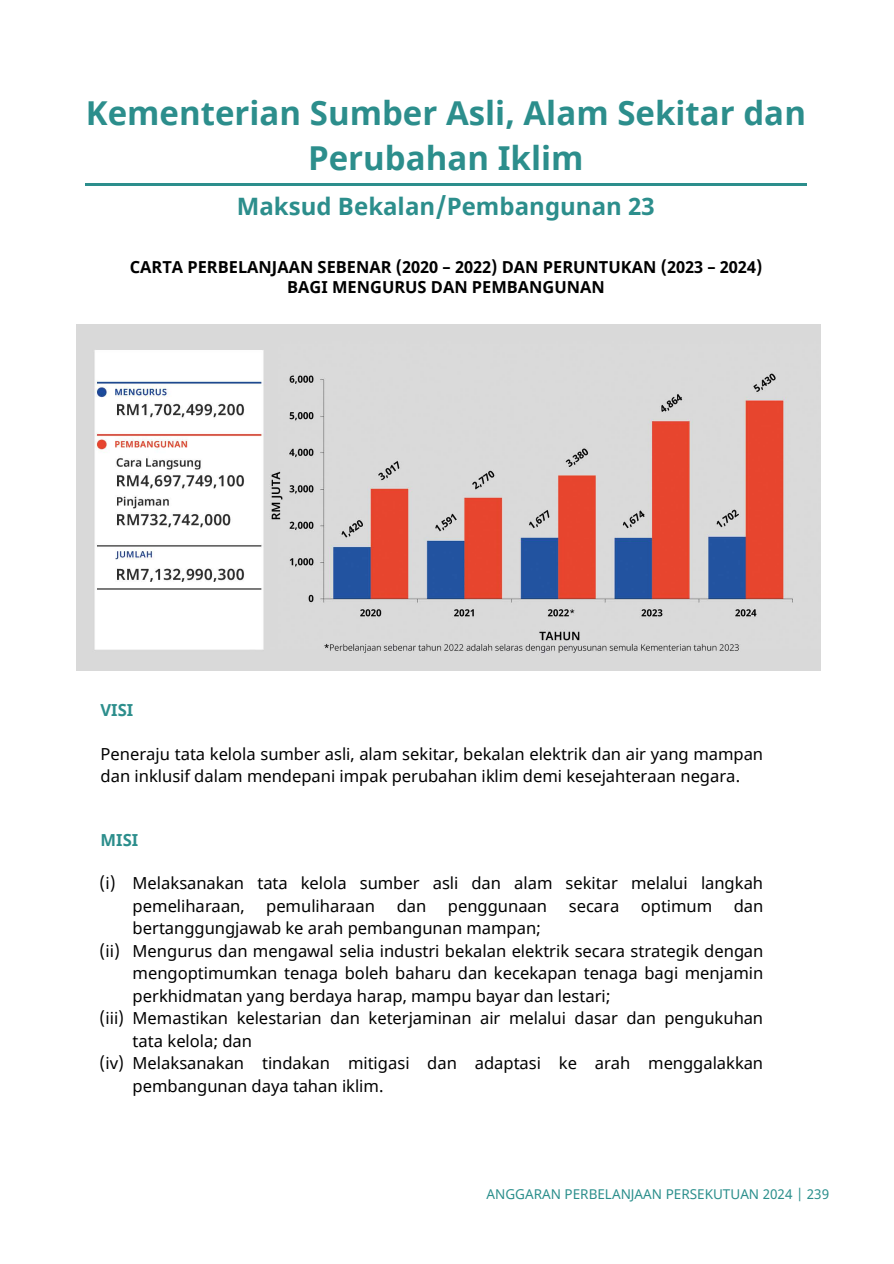
<style>
.page{position:relative;width:894px;height:1264px;background:#fff}
.page>*{position:absolute;margin:0;border:0;box-sizing:border-box;transform-origin:0 0}
.t1{font:700 33px/45px "Noto Sans";color:#2c8e8c;text-align:center}
.t2{font:700 24px "Noto Sans";color:#2c8e8c}
.t3{font:16.5px/22.5px "Noto Sans";color:#000}
.t4{font:700 16.5px/19.8px "Noto Sans";color:#000;text-align:center}
.t5{font:700 16.5px "Noto Sans";color:#2c8e8c}
.t6{font:13.5px "Noto Sans";color:#2b8f8c}
</style>
<div class="page">
<hr style="left:85px;top:183px;width:721px;height:2px;background:#2c8e8c">
<img style="left:77px;top:324px;width:743px;height:346px">
<p class="t1" style="left:86px;top:89px;width:721px">Kementerian Sumber Asli, Alam Sekitar dan<br>Perubahan Iklim</p>
<p class="t2" style="left:237px;top:189px;width:419px">Maksud Bekalan/Pembangunan 23</p>
<p class="t4" style="left:130px;top:257px;width:634px">CARTA PERBELANJAAN SEBENAR (2020 – 2022) DAN PERUNTUKAN (2023 – 2024)<br>BAGI MENGURUS DAN PEMBANGUNAN</p>
<h1 class="t5" style="left:100px;top:698px;width:34px">VISI</h1>
<p class="t3" style="left:100px;top:741px;width:664px">Peneraju tata kelola sumber asli, alam sekitar, bekalan elektrik dan air yang mampan dan inklusif dalam mendepani impak perubahan iklim demi kesejahteraan negara.</p>
<h1 class="t5" style="left:100px;top:828px;width:39px">MISI</h1>
<p class="t3" style="left:133px;top:871px;width:632px;text-indent:-33px">(i) Melaksanakan tata kelola sumber asli dan alam sekitar melalui langkah pemeliharaan,</p>
<p class="t3" style="left:266px;top:893px;width:110px">pemuliharaan</p>
<p class="t3" style="left:396px;top:893px;width:31px">dan</p>
<p class="t3" style="left:448px;top:893px;width:101px">penggunaan</p>
<p class="t3" style="left:568px;top:893px;width:52px">secara</p>
<p class="t3" style="left:640px;top:893px;width:73px">optimum</p>
<p class="t3" style="left:733px;top:893px;width:31px">dan</p>
<p class="t3" style="left:133px;top:916px;width:410px">bertanggungjawab ke arah pembangunan mampan;</p>
<p class="t3" style="left:133px;top:938px;width:632px;text-align:justify;text-indent:-33px">(ii) Mengurus dan mengawal selia industri bekalan elektrik secara strategik dengan mengoptimumkan tenaga boleh baharu dan kecekapan tenaga bagi menjamin perkhidmatan yang berdaya harap, mampu bayar dan lestari;</p>
<p class="t3" style="left:133px;top:1006px;width:632px;text-indent:-33px">(iii) Memastikan kelestarian dan keterjaminan air melalui dasar dan pengukuhan tata kelola; dan</p>
<p class="t3" style="left:133px;top:1051px;width:632px;text-indent:-33px">(iv) Melaksanakan tindakan mitigasi dan adaptasi ke arah menggalakkan pembangunan daya tahan iklim.</p>
<p class="t6" style="left:486px;top:1184px;width:344px">ANGGARAN PERBELANJAAN PERSEKUTUAN 2024 | 239</p>
</div>
